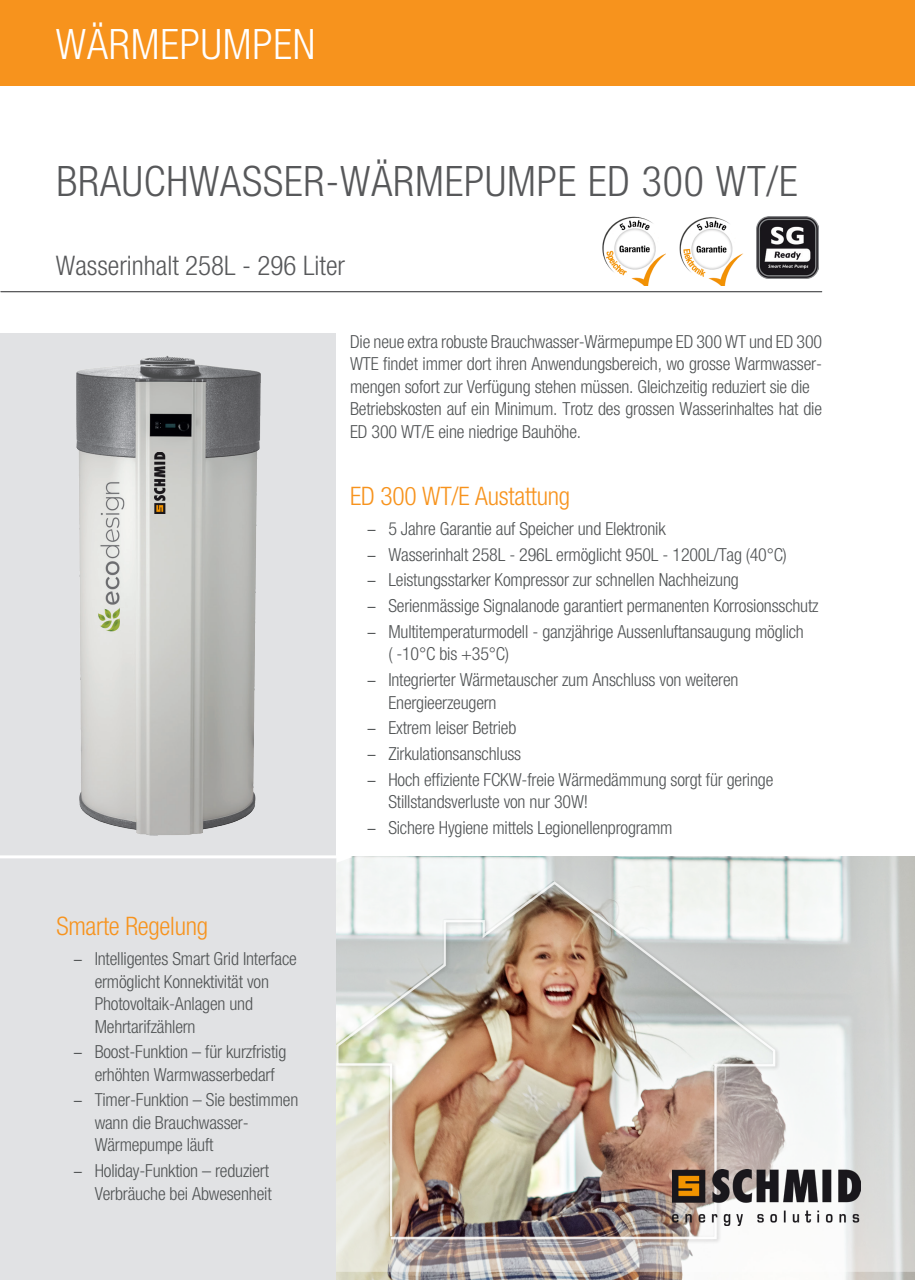
<style>
.page{position:relative;width:915px;height:1280px;background:#fff}
.page>*{position:absolute;margin:0;border:0;box-sizing:border-box;transform-origin:0 0}
.t1{font:300 condensed 42px "Helvetica Neue";letter-spacing:.02em;color:#57585a}
.t2{font:300 condensed 42px "Helvetica Neue";letter-spacing:.02em;color:#fff}
.Subheadline{font:300 condensed 27px "Helvetica Neue";color:#57585a}
.Teasertext_12_Grau{font:300 condensed 25.5px "Helvetica Neue";letter-spacing:-.01em;color:#f7931d}
.t3{font:300 condensed 18px/22.5px "Helvetica Neue LT Pro";letter-spacing:-.01em;color:#515455}
.s1{font-family:"Myriad Pro";font-weight:400;font-stretch:normal}
</style>
<div class="page">
<div style="left:0;top:0;width:915px;height:85px;background:#f7931d"></div>
<hr style="left:1px;top:291px;width:821px;height:1px;background:#57585a">
<svg style="left:336px;top:856px;width:579px;height:416px"></svg>
<div style="left:334px;top:879px;width:447px;height:365px;background:#231f20;opacity:.26"></div>
<img style="left:336px;top:880px;width:440px;height:360px">
<div style="left:0;top:334px;width:336px;height:946px;background:#e1e2e4"></div>
<hr style="left:0;top:855px;width:343px;height:3px;background:#fff">
<svg style="left:337px;top:856px;width:16px;height:7px"></svg>
<img style="left:76px;top:356px;width:185px;height:480px">
<img style="left:154px;top:453px;width:12px;height:60px">
<img style="left:673px;top:1170px;width:188px;height:56px">
<img style="left:756px;top:216px;width:63px;height:62px">
<img style="left:679px;top:217px;width:64px;height:69px">
<img style="left:602px;top:216px;width:64px;height:69px">
<p class="t2" style="left:56px;top:20px;width:261px">WÄRMEPUMPEN</p>
<p class="t1" style="left:56px;top:157px;width:743px">BRAUCHWASSER-WÄRMEPUMPE ED 300 WT/E</p>
<p class="Subheadline" style="left:56px;top:250px;width:291px">Wasserinhalt 258L - 296 Liter</p>
<p class="t3" style="left:350px;top:330px;width:473px;text-align:justify">Die neue extra robuste Brauchwasser-Wärmepumpe ED 300 WT und ED 300<br>WTE findet immer dort ihren Anwendungsbereich, wo grosse Warmwasser&shy;mengen sofort zur Verfügung stehen müssen. Gleichzeitig reduziert sie die</p>
<p class="t3" style="left:350px;top:398px;width:473px">Betriebskosten auf ein Minimum. Trotz des grossen Wasserinhaltes hat die<br>ED 300 WT/E eine niedrige Bauhöhe.</p>
<p class="Teasertext_12_Grau" style="left:56px;top:911px;width:153px">Smarte Regelung</p>
<p class="t3" style="left:95px;top:947px;width:204px;text-indent:-21px"><span class="s1">–</span> Intelligentes Smart Grid Interface ermöglicht Konnektivität von<br>Photovoltaik-Anlagen und<br>Mehrtarifzählern</p>
<p class="t3" style="left:73px;top:1040px;width:214px;text-align:center"><span class="s1">–</span> Boost-Funktion – für kurzfristig erhöhten Warmwasserbedarf</p>
<p class="t3" style="left:95px;top:1089px;width:205px;text-indent:-21px"><span class="s1">–</span> Timer-Funktion – Sie bestimmen wann die Brauchwasser-<br>Wärmepumpe läuft</p>
<p class="t3" style="left:73px;top:1159px;width:200px;text-align:right"><span class="s1">–</span> Holiday-Funktion – reduziert<br>Verbräuche bei Abwesenheit</p>
<p class="Teasertext_12_Grau" style="left:350px;top:481px;width:222px">ED 300 WT/E Austattung</p>
<p class="t3" style="left:367px;top:517px;width:300px"><span class="s1">–</span> 5 Jahre Garantie auf Speicher und Elektronik</p>
<p class="t3" style="left:367px;top:543px;width:421px"><span class="s1">–</span> Wasserinhalt 258L - 296L ermöglicht 950L - 1200L/Tag (40°C)</p>
<p class="t3" style="left:367px;top:569px;width:373px"><span class="s1">–</span> Leistungsstarker Kompressor zur schnellen Nachheizung</p>
<p class="t3" style="left:367px;top:594px;width:453px"><span class="s1">–</span> Serienmässige Signalanode garantiert permanenten Korrosionsschutz</p>
<p class="t3" style="left:388px;top:620px;width:417px;text-indent:-21px"><span class="s1">–</span> Multitemperaturmodell - ganzjährige Aussenluftansaugung möglich ( -10°C bis +35°C)</p>
<p class="t3" style="left:388px;top:668px;width:352px;text-indent:-21px"><span class="s1">–</span> Integrierter Wärmetauscher zum Anschluss von weiteren<br>Energieerzeugern</p>
<p class="t3" style="left:367px;top:716px;width:151px"><span class="s1">–</span> Extrem leiser Betrieb</p>
<p class="t3" style="left:367px;top:742px;width:156px"><span class="s1">–</span> Zirkulationsanschluss</p>
<p class="t3" style="left:388px;top:768px;width:386px;text-indent:-21px"><span class="s1">–</span> Hoch effiziente FCKW-freie Wärmedämmung sorgt für geringe<br>Stillstandsverluste von nur 30W!</p>
<p class="t3" style="left:367px;top:816px;width:307px"><span class="s1">–</span> Sichere Hygiene mittels Legionellenprogramm</p>
</div>
